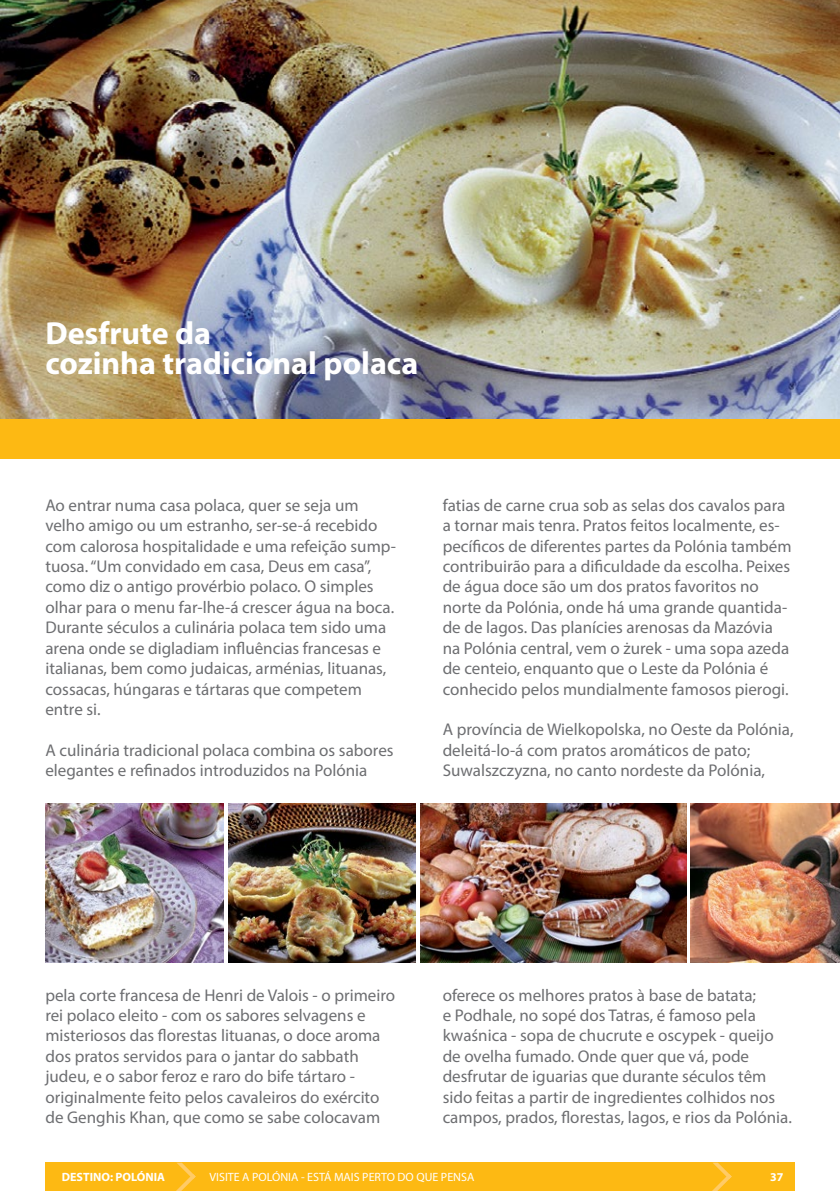
<style>
.page{position:relative;width:840px;height:1191px;background:#fff}
.page>*{position:absolute;margin:0;border:0;box-sizing:border-box;transform-origin:0 0}
.t1{font:700 32px/30px "Myriad Pro";color:#fff}
.t2{font:17px/20.4px "Myriad Pro";color:#6d6e71}
.t3{font:12px "Myriad Pro";color:#fff}
.t4{font:700 12px "Myriad Pro";color:#fff}
</style>
<div class="page">
<img style="left:0;top:0;width:839px;height:419px">
<div style="left:0;top:419px;width:839px;height:39px;background:#fdb913"></div>
<img style="left:228px;top:803px;width:188px;height:159px">
<img style="left:45px;top:803px;width:178px;height:159px">
<img style="left:420px;top:803px;width:266px;height:159px">
<img style="left:690px;top:803px;width:149px;height:159px">
<div style="left:45px;top:1162px;width:749px;height:29px;background:#fdb913"></div>
<svg style="left:176px;top:1162px;width:20px;height:29px"></svg>
<svg style="left:712px;top:1162px;width:19px;height:29px"></svg>
<h1 class="t1" style="left:45px;top:317px;width:374px">Desfrute da<br>cozinha tradicional polaca</h1>
<p class="t2" style="left:45px;top:495px;width:352px">Ao entrar numa casa polaca, quer se seja um velho amigo ou um estranho, ser-se-á recebido com calorosa hospitalidade e uma refeição sump&shy;tuosa. “Um convidado em casa, Deus em casa”, como diz o antigo provérbio polaco. O simples olhar para o menu far-lhe-á crescer água na boca.<br>Durante séculos a culinária polaca tem sido uma arena onde se digladiam influências francesas e italianas, bem como judaicas, arménias, lituanas, cossacas, húngaras e tártaras que competem entre si.</p>
<p class="t2" style="left:45px;top:739px;width:349px">A culinária tradicional polaca combina os sabores elegantes e refinados introduzidos na Polónia</p>
<p class="t2" style="left:442px;top:495px;width:350px">fatias de carne crua sob as selas dos cavalos para a tornar mais tenra. Pratos feitos localmente, es&shy;pecíficos de diferentes partes da Polónia também contribuirão para a dificuldade da escolha. Peixes de água doce são um dos pratos favoritos no norte da Polónia, onde há uma grande quantida&shy;de de lagos. Das planícies arenosas da Mazóvia na Polónia central, vem o żurek - uma sopa azeda de centeio, enquanto que o Leste da Polónia é conhecido pelos mundialmente famosos pierogi.</p>
<p class="t2" style="left:442px;top:719px;width:352px">A província de Wielkopolska, no Oeste da Polónia, deleitá-lo-á com pratos aromáticos de pato;<br>Suwalszczyzna, no canto nordeste da Polónia,</p>
<p class="t2" style="left:45px;top:984px;width:351px">pela corte francesa de Henri de Valois - o primeiro rei polaco eleito - com os sabores selvagens e misteriosos das florestas lituanas, o doce aroma dos pratos servidos para o jantar do sabbath judeu, e o sabor feroz e raro do bife tártaro - originalmente feito pelos cavaleiros do exército de Genghis Khan, que como se sabe colocavam</p>
<p class="t2" style="left:442px;top:984px;width:350px">oferece os melhores pratos à base de batata;<br>e Podhale, no sopé dos Tatras, é famoso pela kwaśnica - sopa de chucrute e oscypek - queijo de ovelha fumado. Onde quer que vá, pode desfrutar de iguarias que durante séculos têm sido feitas a partir de ingredientes colhidos nos campos, prados, florestas, lagos, e rios da Polónia.</p>
<p class="t4" style="left:62px;top:1169px;width:105px">DESTINO: POLÓNIA</p>
<p class="t3" style="left:209px;top:1169px;width:266px">VISITE A POLÓNIA - ESTÁ MAIS PERTO DO QUE PENSA</p>
<p class="t4" style="left:769px;top:1169px;width:15px">37</p>
</div>
